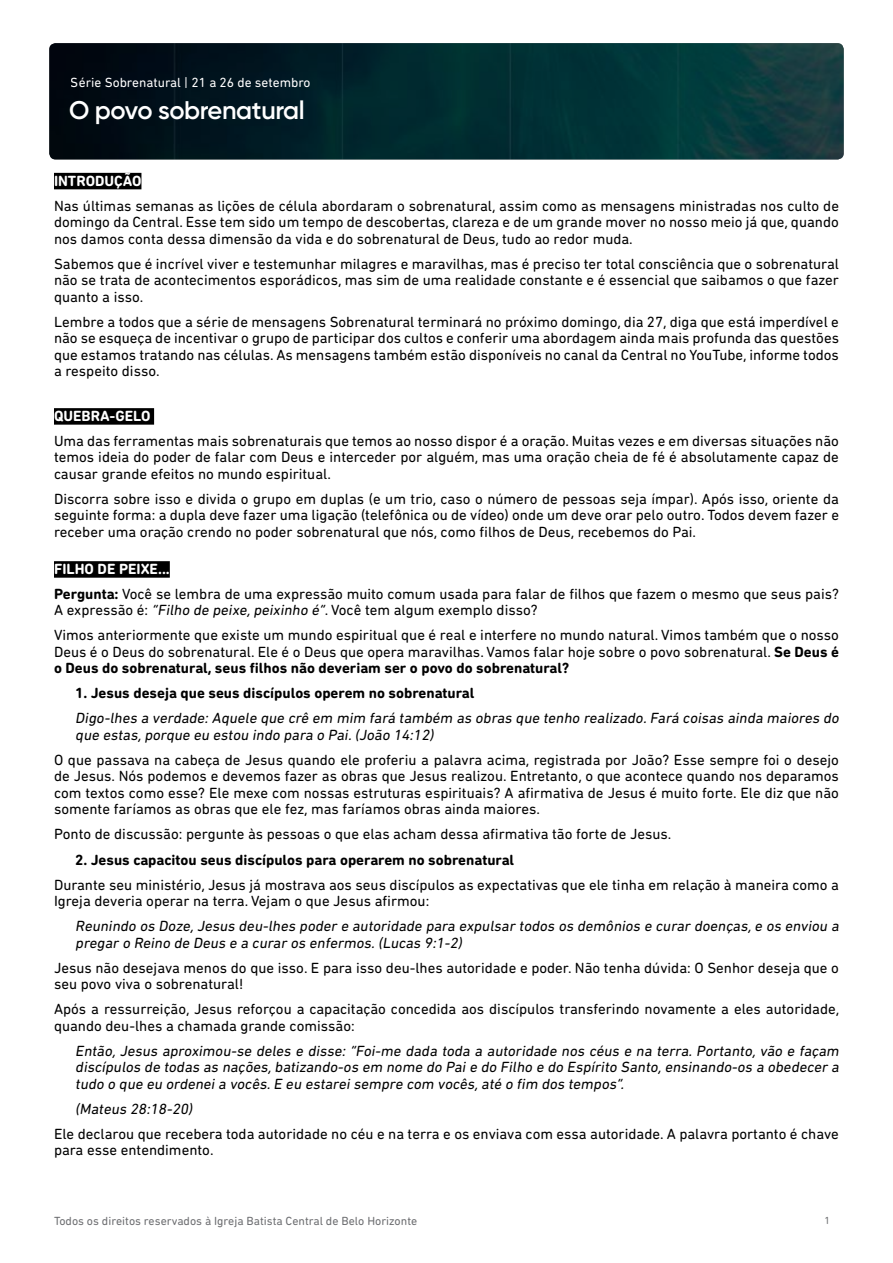
<style>
.page{position:relative;width:893px;height:1263px;background:#fff}
.page>*{position:absolute;margin:0;border:0;box-sizing:border-box;transform-origin:0 0}
.t1{font:600 25.5px "Gilroy";letter-spacing:-.015em;color:#fff}
.t2{font:15px/16.5px "DIN Next Rounded LT Pro";color:#000}
.t3{font:italic 15px/16.5px "DIN Next Rounded LT Pro";color:#000}
.t4{font:700 15px "DIN Next Rounded LT Pro";color:#000}
.t5{font:700 15px "DIN Next Rounded LT Pro";color:#fff}
.t6{font:13.5px "DIN Next Rounded LT Pro";color:#fff}
.t7{font:12px "DIN Next Rounded LT Pro";color:#6d6e71}
.t8{font:10.5px "DIN Next Rounded LT Pro";color:#6d6e71}
.s1{font-weight:700;color:#fff}
.s2{font-weight:700}
.s3{font-style:italic}
</style>
<div class="page">
<div style="left:54px;top:173px;width:87px;height:16px;background:#000"></div>
<div style="left:54px;top:408px;width:100px;height:17px;background:#000"></div>
<div style="left:54px;top:561px;width:116px;height:17px;background:#000"></div>
<img style="left:49px;top:43px;width:795px;height:116px">
<p class="t6" style="left:71px;top:74px;width:241px">Série Sobrenatural | 21 a 26 de setembro</p>
<h1 class="t1" style="left:69px;top:94px;width:237px">O povo sobrenatural</h1>
<p class="t5" style="left:54px;top:172px;width:89px">INTRODUÇÃO</p>
<p class="t2" style="left:54px;top:197px;width:786px;text-align:justify">Nas últimas semanas as lições de célula abordaram o sobrenatural, assim como as mensagens ministradas nos culto de domingo da Central. Esse tem sido um tempo de descobertas, clareza e de um grande mover no nosso meio já que, quando nos damos conta dessa dimensão da vida e do sobrenatural de Deus, tudo ao redor muda.</p>
<p class="t2" style="left:54px;top:255px;width:787px;text-align:justify">Sabemos que é incrível viver e testemunhar milagres e maravilhas, mas é preciso ter total consciência que o sobrenatural não se trata de acontecimentos esporádicos, mas sim de uma realidade constante e é essencial que saibamos o que fazer quanto a isso.</p>
<p class="t2" style="left:54px;top:313px;width:786px;text-align:justify">Lembre a todos que a série de mensagens Sobrenatural terminará no próximo domingo, dia 27, diga que está imperdível e não se esqueça de incentivar o grupo de participar dos cultos e conferir uma abordagem ainda mais profunda das questões que estamos tratando nas células. As mensagens também estão disponíveis no canal da Central no YouTube, informe todos a respeito disso.</p>
<p class="t5" style="left:54px;top:407px;width:98px">QUEBRA-GELO</p>
<p class="t2" style="left:54px;top:432px;width:786px;text-align:justify">Uma das ferramentas mais sobrenaturais que temos ao nosso dispor é a oração. Muitas vezes e em diversas situações não temos ideia do poder de falar com Deus e interceder por alguém, mas uma oração cheia de fé é absolutamente capaz de causar grande efeitos no mundo espiritual.</p>
<p class="t2" style="left:54px;top:490px;width:786px;text-align:justify">Discorra sobre isso e divida o grupo em duplas (e um trio, caso o número de pessoas seja ímpar). Após isso, oriente da seguinte forma: a dupla deve fazer uma ligação (telefônica ou de vídeo) onde um deve orar pelo outro. Todos devem fazer e receber uma oração crendo no poder sobrenatural que nós, como filhos de Deus, recebemos do Pai.</p>
<p class="t2" style="left:54px;top:556px;width:786px;line-height:25px"><span class="s1">FILHO DE PEIXE...<br></span><span class="s2">Pergunta:</span> Você se lembra de uma expressão muito comum usada para falar de filhos que fazem o mesmo que seus pais?</p>
<p class="t2" style="left:54px;top:598px;width:786px;line-height:25px">A expressão é: <span class="s3">“Filho de peixe,peixinho é”</span>. Você tem algum exemplo disso?<br>Vimos anteriormente que existe um mundo espiritual que é real e interfere no mundo natural. Vimos também que o nosso</p>
<p class="t2" style="left:54px;top:643px;width:786px">Deus é o Deus do sobrenatural. Ele é o Deus que opera maravilhas. Vamos falar hoje sobre o povo sobrenatural. <span class="s2">Se Deus é o Deus do sobrenatural, seus filhos não deveriam ser o povo do sobrenatural?</span></p>
<p class="t4" style="left:75px;top:684px;width:401px">1. Jesus deseja que seus discípulos operem no sobrenatural</p>
<p class="t3" style="left:75px;top:710px;width:768px">Digo-lhes a verdade: Aquele que crê em mim fará também as obras que tenho realizado.Fará coisas ainda maiores do que estas,porque eu estou indo para o Pai.(João 14:12)</p>
<p class="t2" style="left:54px;top:751px;width:786px;text-align:justify">O que passava na cabeça de Jesus quando ele proferiu a palavra acima, registrada por João? Esse sempre foi o desejo de Jesus. Nós podemos e devemos fazer as obras que Jesus realizou. Entretanto, o que acontece quando nos deparamos com textos como esse? Ele mexe com nossas estruturas espirituais? A afirmativa de Jesus é muito forte. Ele diz que não somente faríamos as obras que ele fez, mas faríamos obras ainda maiores.</p>
<p class="t2" style="left:54px;top:826px;width:619px">Ponto de discussão: pergunte às pessoas o que elas acham dessa afirmativa tão forte de Jesus.</p>
<p class="t4" style="left:75px;top:851px;width:440px">2. Jesus capacitou seus discípulos para operarem no sobrenatural</p>
<p class="t2" style="left:54px;top:876px;width:786px">Durante seu ministério, Jesus já mostrava aos seus discípulos as expectativas que ele tinha em relação à maneira como a<br>Igreja deveria operar na terra. Vejam o que Jesus afirmou:</p>
<p class="t3" style="left:75px;top:917px;width:768px">Reunindo os Doze,Jesus deu-lhes poder e autoridade para expulsar todos os demônios e curar doenças,e os enviou a pregar o Reino de Deus e a curar os enfermos.(Lucas 9:1-2)</p>
<p class="t2" style="left:54px;top:959px;width:786px">Jesus não desejava menos do que isso. E para isso deu-lhes autoridade e poder. Não tenha dúvida: O Senhor deseja que o seu povo viva o sobrenatural!</p>
<p class="t2" style="left:54px;top:1000px;width:787px">Após a ressurreição, Jesus reforçou a capacitação concedida aos discípulos transferindo novamente a eles autoridade, quando deu-lhes a chamada grande comissão:</p>
<p class="t3" style="left:75px;top:1042px;width:768px;text-align:justify">Então, Jesus aproximou-se deles e disse: “Foi-me dada toda a autoridade nos céus e na terra. Portanto, vão e façam discípulos de todas as nações,batizando-os em nome do Pai e do Filho e do Espírito Santo,ensinando-os a obedecer a tudo o que eu ordenei a vocês.E eu estarei sempre com vocês,até o fim dos tempos”.</p>
<p class="t3" style="left:75px;top:1100px;width:122px">(Mateus 28:18-20)</p>
<p class="t2" style="left:54px;top:1125px;width:786px">Ele declarou que recebera toda autoridade no céu e na terra e os enviava com essa autoridade. A palavra portanto é chave para esse entendimento.</p>
<p class="t7" style="left:54px;top:1213px;width:365px">Todos os direitos reservados à Igreja Batista Central de Belo Horizonte</p>
<p class="t8" style="left:824px;top:1214px;width:7px">1</p>
</div>
